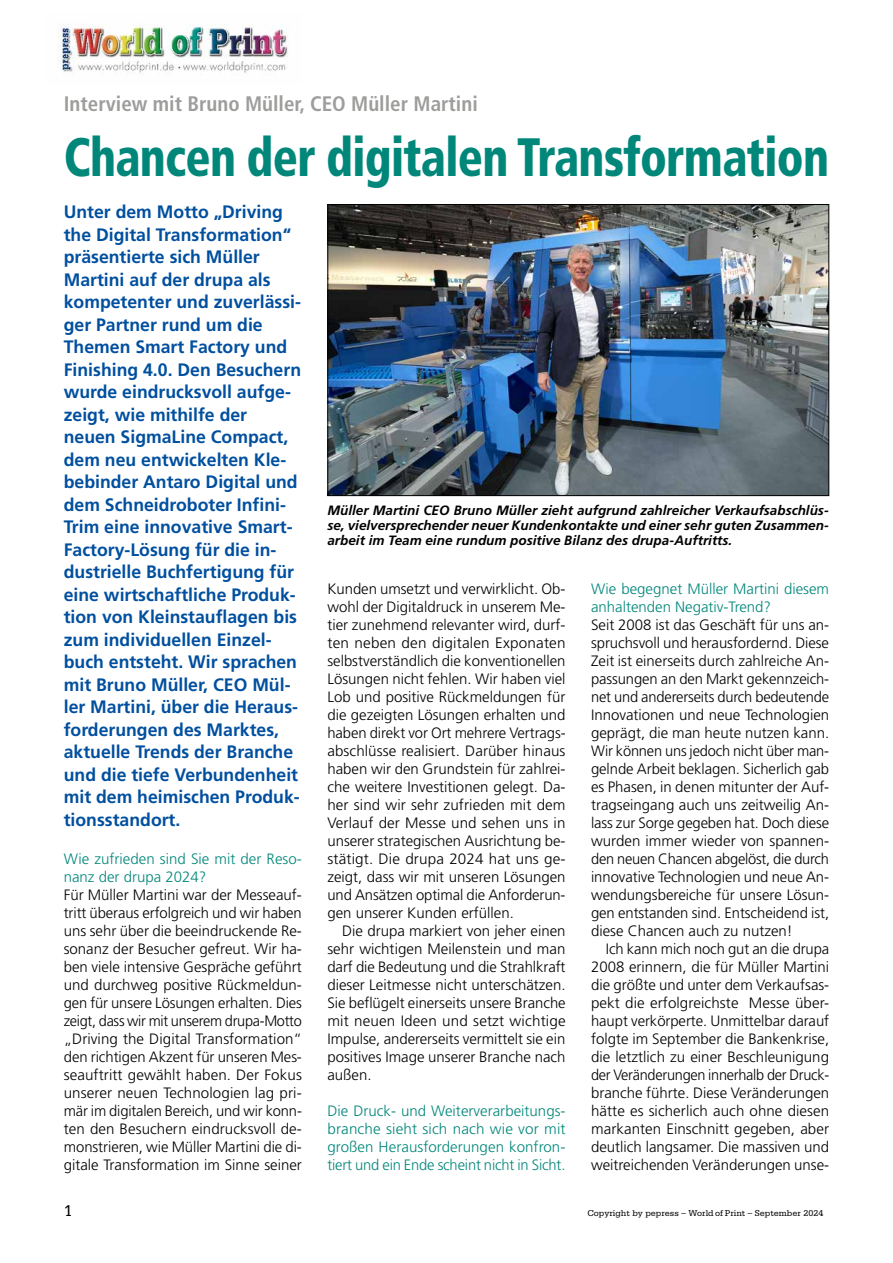
<style>
.page{position:relative;width:893px;height:1263px;background:#fff}
.page>*{position:absolute;margin:0;border:0;box-sizing:border-box;transform-origin:0 0}
.t1{font:900 condensed 54px "Frutiger";letter-spacing:-.015em;color:#00877a;scale:.87 1}
.t2{font:700 condensed 21px "Frutiger";color:#9d9d9c}
.t3{font:700 18px/22.5px "Frutiger";color:#004f9f}
.t4{font:16.5px "Serifa";color:#000}
.t5{font:300 15px/18px "Frutiger";color:#000;text-align:justify}
.t6{font:300 15px/18px "Frutiger";color:#00877a}
.t7{font:italic 700 13.5px/15px "Frutiger";color:#000;text-align:justify}
.t8{font:9px "Serifa";color:#000}
</style>
<div class="page">
<img style="left:329px;top:206px;width:498px;height:288px">
<div style="left:327px;top:204px;width:502px;height:292px;border:1px solid #000"></div>
<img style="left:58px;top:23px;width:230px;height:50px">
<h2 class="t2" style="left:64px;top:91px;width:415px">Interview mit Bruno Müller, CEO Müller Martini</h2>
<h1 class="t1" style="left:64px;top:125px;width:881px">Chancen der digitalen Transformation</h1>
<p class="t3" style="left:64px;top:200px;width:239px">Unter dem Motto „Driving the Digital Transformation“ präsentierte sich Müller<br>Martini auf der drupa als kompetenter und zuverlässi&shy;ger Partner rund um die<br>Themen Smart Factory und<br>Finishing 4.0. Den Besuchern wurde eindrucksvoll aufge&shy;zeigt, wie mithilfe der neuen SigmaLine Compact, dem neu entwickelten Kle&shy;bebinder Antaro Digital und dem Schneidroboter Infini-<br>Trim eine innovative Smart-<br>Factory-Lösung für die in&shy;dustrielle Buchfertigung für eine wirtschaftliche Produk&shy;tion von Kleinstauflagen bis zum individuellen Einzel&shy;buch entsteht. Wir sprachen mit Bruno Müller, CEO Mül&shy;ler Martini, über die Heraus&shy;forderungen des Marktes, aktuelle Trends der Branche und die tiefe Verbundenheit mit dem heimischen Produk&shy;tionsstandort.</p>
<p class="t6" style="left:64px;top:850px;width:240px">Wie zufrieden sind Sie mit der Reso&shy;nanz der drupa 2024?</p>
<p class="t5" style="left:64px;top:886px;width:240px">Für Müller Martini war der Messeauf&shy;tritt überaus erfolgreich und wir haben uns sehr über die beeindruckende Re&shy;sonanz der Besucher gefreut. Wir ha&shy;ben viele intensive Gespräche geführt und durchweg positive Rückmeldun&shy;gen für unsere Lösungen erhalten. Dies zeigt, dass wir mit unserem drupa-Motto „Driving the Digital Transformation“ den richtigen Akzent für unseren Mes&shy;seauftritt gewählt haben. Der Fokus unserer neuen Technologien lag pri&shy;mär im digitalen Bereich, und wir konn&shy;ten den Besuchern eindrucksvoll de&shy;monstrieren, wie Müller Martini die di&shy;gitale Transformation im Sinne seiner</p>
<p class="t7" style="left:327px;top:503px;width:503px">Müller Martini CEO Bruno Müller zieht aufgrund zahlreicher Verkaufsabschlüs&shy;se, vielversprechender neuer Kundenkontakte und einer sehr guten Zusammen&shy;arbeit im Team eine rundum positive Bilanz des drupa-Auftritts.</p>
<p class="t5" style="left:327px;top:580px;width:240px">Kunden umsetzt und verwirklicht. Ob&shy;wohl der Digitaldruck in unserem Me&shy;tier zunehmend relevanter wird, durf&shy;ten neben den digitalen Exponaten selbstverständlich die konventionellen Lösungen nicht fehlen. Wir haben viel Lob und positive Rückmeldungen für die gezeigten Lösungen erhalten und haben direkt vor Ort mehrere Vertrags&shy;abschlüsse realisiert. Darüber hinaus haben wir den Grundstein für zahlrei&shy;che weitere Investitionen gelegt. Da&shy;her sind wir sehr zufrieden mit dem Verlauf der Messe und sehen uns in unserer strategischen Ausrichtung be&shy;stätigt. Die drupa 2024 hat uns ge&shy;zeigt, dass wir mit unseren Lösungen und Ansätzen optimal die Anforderun&shy;gen unserer Kunden erfüllen.</p>
<p class="t5" style="left:327px;top:922px;width:240px;text-indent:15px">Die drupa markiert von jeher einen sehr wichtigen Meilenstein und man darf die Bedeutung und die Strahlkraft dieser Leitmesse nicht unterschätzen.<br>Sie beflügelt einerseits unsere Branche mit neuen Ideen und setzt wichtige Impulse, andererseits vermittelt sie ein positives Image unserer Branche nach außen.</p>
<p class="t6" style="left:327px;top:1102px;width:240px;text-align:justify">Die Druck- und Weiterverarbeitungs&shy;branche sieht sich nach wie vor mit großen Herausforderungen konfron&shy;tiert und ein Ende scheint nicht in Sicht.</p>
<p class="t6" style="left:591px;top:580px;width:240px">Wie begegnet Müller Martini diesem anhaltenden Negativ-Trend?</p>
<p class="t5" style="left:591px;top:616px;width:240px">Seit 2008 ist das Geschäft für uns an&shy;spruchsvoll und herausfordernd. Diese Zeit ist einerseits durch zahlreiche An&shy;passungen an den Markt gekennzeich&shy;net und andererseits durch bedeutende Innovationen und neue Technologien geprägt, die man heute nutzen kann.<br>Wir können uns jedoch nicht über man&shy;gelnde Arbeit beklagen. Sicherlich gab es Phasen, in denen mitunter der Auf&shy;tragseingang auch uns zeitweilig An&shy;lass zur Sorge gegeben hat. Doch diese wurden immer wieder von spannen&shy;den neuen Chancen abgelöst, die durch innovative Technologien und neue An&shy;wendungsbereiche für unsere Lösun&shy;gen entstanden sind. Entscheidend ist, diese Chancen auch zu nutzen!</p>
<p class="t5" style="left:591px;top:940px;width:240px;text-indent:15px">Ich kann mich noch gut an die drupa 2008 erinnern, die für Müller Martini die größte und unter dem Verkaufsas&shy;pekt die erfolgreichste Messe über&shy;haupt verkörperte. Unmittelbar darauf folgte im September die Bankenkrise, die letztlich zu einer Beschleunigung der Veränderungen innerhalb der Druck&shy;branche führte. Diese Veränderungen hätte es sicherlich auch ohne diesen markanten Einschnitt gegeben, aber deutlich langsamer. Die massiven und weitreichenden Veränderungen unse-</p>
<p class="t4" style="left:64px;top:1201px;width:11px">1</p>
<p class="t8" style="left:587px;top:1208px;width:238px">Copyright by pepress – World of Print – September 2024</p>
</div>
